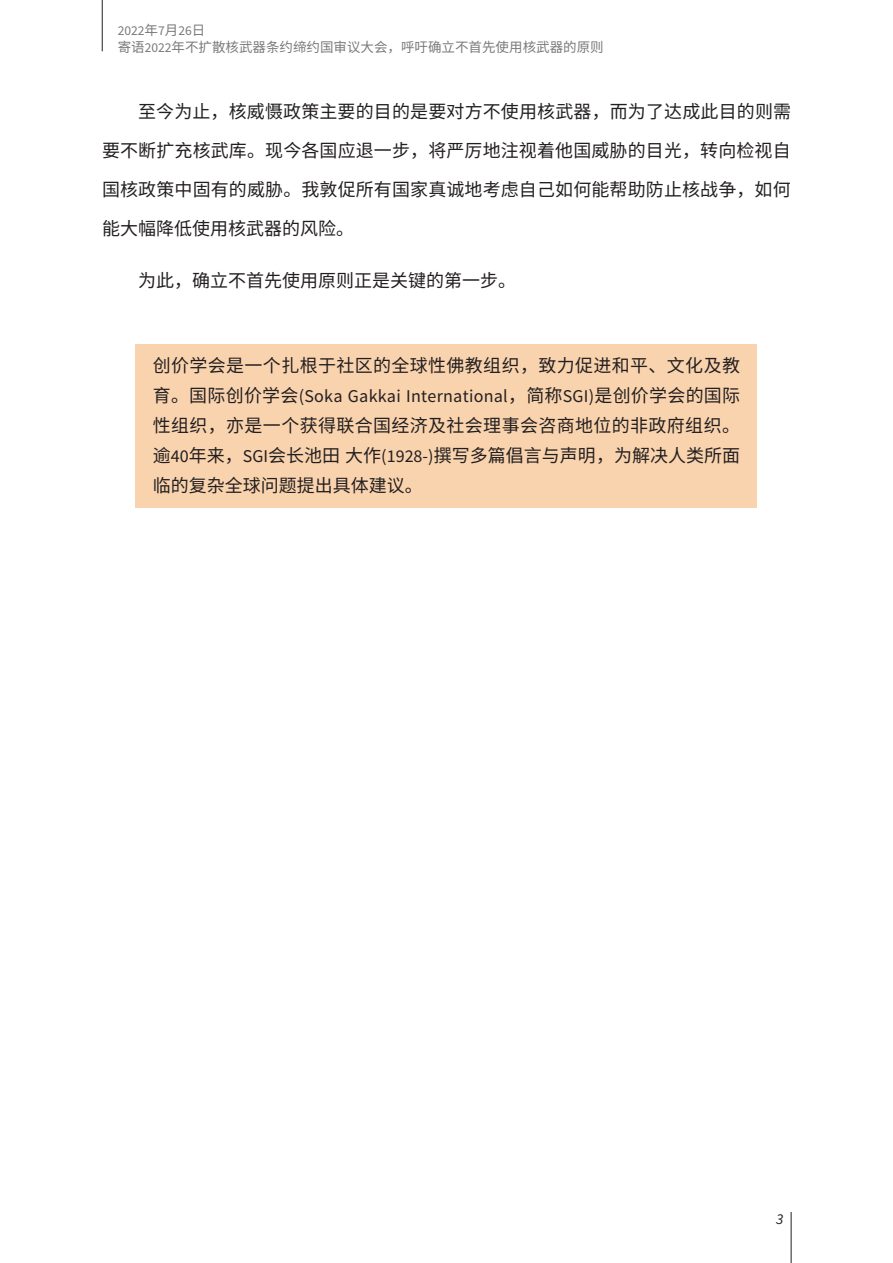
<style>
.page{position:relative;width:893px;height:1263px;background:#fff}
.page>*{position:absolute;margin:0;border:0;box-sizing:border-box;transform-origin:0 0}
.t1{font:18px/39px "Noto Sans SC";letter-spacing:.005em;color:#231f20;text-align:justify}
.t2{font:18px "Source Sans Pro";letter-spacing:.015em;color:#231f20}
.t3{font:italic 15px "Source Sans Pro";color:#232021}
.t4{font:13.5px "Noto Sans SC";color:#7b797a}
.t5{font:13.5px "Source Sans Pro";color:#7b797a}
.s1{font-family:"Noto Sans SC"}
.s2{font-family:"Source Sans Pro"}
</style>
<div class="page">
<hr style="left:791px;top:1212px;width:1px;height:51px;background:#231f20">
<hr style="left:102px;top:0;width:1px;height:51px;background:#231f20">
<div style="left:136px;top:344px;width:621px;height:163px;background:#f9d3ae"></div>
<p class="t5" style="left:118px;top:23px;width:89px">2022<span class="s1">年月</span>7 26<span class="s1">日</span></p>
<p class="t4" style="left:118px;top:39px;width:487px">寄语<span class="s2">2022</span>年不扩散核武器条约缔约国审议大会，呼吁确立不首先使用核武器的原则</p>
<p class="t1" style="left:102px;top:92px;width:691px;text-indent:36px">至今为止，核威慑政策主要的目的是要对方不使用核武器，而为了达成此目的则需要不断扩充核武库。现今各国应退一步，将严厉地注视着他国威胁的目光，转向检视自国核政策中固有的威胁。我敦促所有国家真诚地考虑自己如何能帮助防止核战争，如何能大幅降低使用核武器的风险。</p>
<p class="t1" style="left:138px;top:261px;width:380px">为此，确立不首先使用原则正是关键的第一步。</p>
<p class="t1" style="left:153px;top:347px;width:589px">创价学会是一个扎根于社区的全球性佛教组织，致力促进和平、文化及教</p>
<p class="t2" style="left:153px;top:385px;width:589px"><span class="s1">育。国际创价学会</span>(Soka Gakkai International<span class="s1">，简称</span>SGI)<span class="s1">是创价学会的国际</span></p>
<p class="t1" style="left:153px;top:411px;width:589px;line-height:30px">性组织，亦是一个获得联合国经济及社会理事会咨商地位的非政府组织。逾<span class="s2">40</span>年来，<span class="s2">SGI</span>会长池田大作<span class="s2">(1928-)</span>撰写多篇倡言与声明，为解决人类所面临的复杂全球问题提出具体建议。</p>
<p class="t3" style="left:776px;top:1209px;width:9px">3</p>
</div>
